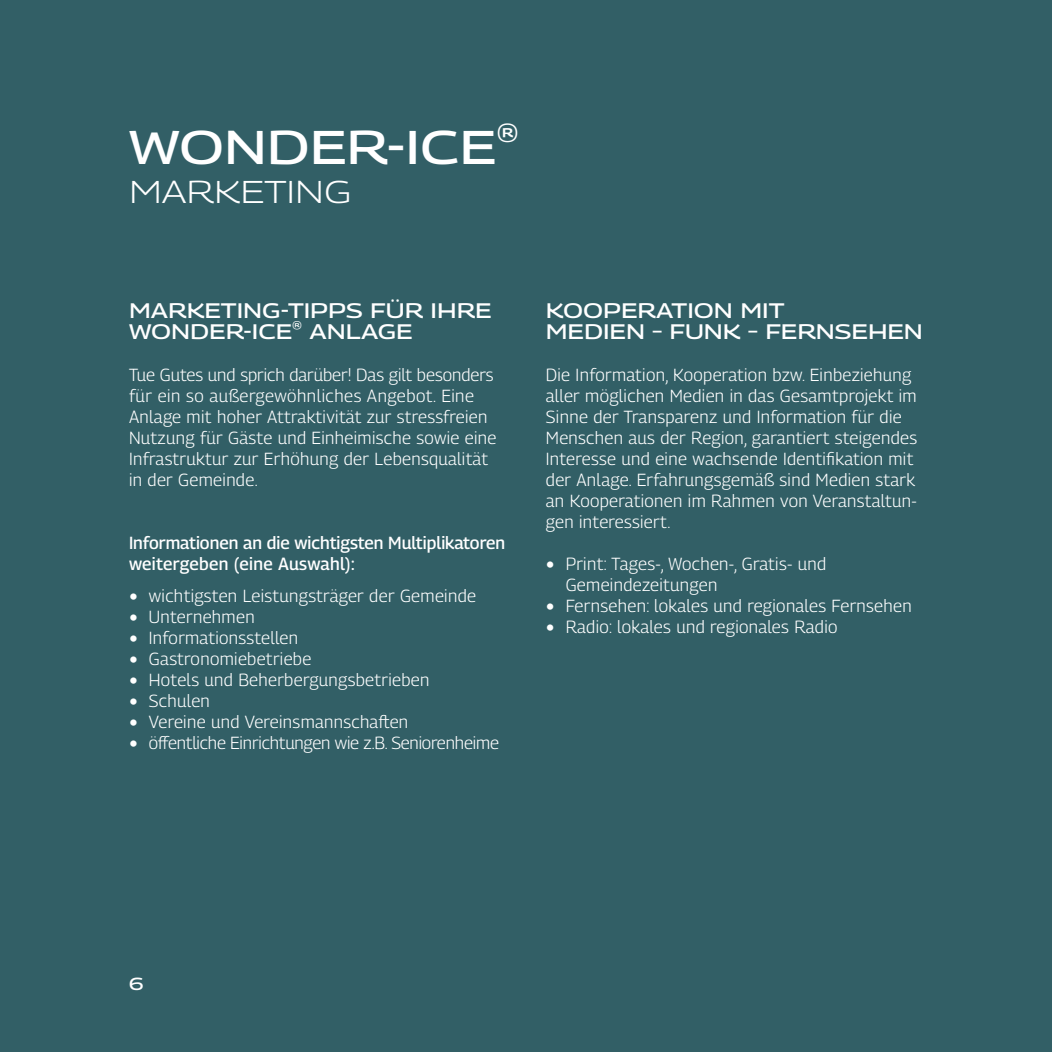
<style>
.page{position:relative;width:1052px;height:1052px;background:#325f66}
.page>*{position:absolute;margin:0;border:0;box-sizing:border-box;transform-origin:0 0}
.t1{font:500 47.25px "Georama Expanded";color:#fff}
.t2{font:300 31.5px "Georama Expanded";color:#fff}
.t3{font:500 21px/21px "Georama Expanded";color:#fff}
.t4{font:300 17.5px/21px "Georama";letter-spacing:.02em;color:#fff}
.t5{font:500 17.5px/21px "Georama";color:#fff}
.t6{font:300 17.5px "Georama";letter-spacing:-.01em;color:#fff}
.t7{font:500 17.5px "Georama Expanded";color:#fff}
</style>
<div class="page">
<h1 class="t1" style="left:129px;top:113px;width:391px">WONDER-ICE<sup>®</sup></h1>
<h2 class="t2" style="left:129px;top:169px;width:224px">MARKETING</h2>
<p class="t3" style="left:129px;top:300px;width:364px">MARKETING-TIPPS FÜR IHRE<br>WONDER-ICE<sup>®</sup> ANLAGE</p>
<p class="t4" style="left:129px;top:364px;width:369px">Tue Gutes und sprich darüber! Das gilt besonders für ein so außergewöhnliches Angebot. Eine Anlage mit hoher Attraktivität zur stressfreien Nutzung für Gäste und Einheimische sowie eine Infrastruktur zur Erhöhung der Lebensqualität in der Gemeinde.</p>
<p class="t5" style="left:129px;top:532px;width:377px">Informationen an die wichtigsten Multiplikatoren weitergeben (eine Auswahl):</p>
<p class="t4" style="left:129px;top:584px;width:349px">● wichtigsten Leistungsträger der Gemeinde</p>
<p class="t4" style="left:129px;top:605px;width:127px">● Unternehmen</p>
<p class="t4" style="left:129px;top:626px;width:171px">● Informationsstellen</p>
<p class="t4" style="left:129px;top:647px;width:184px">● Gastronomiebetriebe</p>
<p class="t4" style="left:129px;top:668px;width:302px">● Hotels und Beherbergungsbetrieben</p>
<p class="t4" style="left:129px;top:689px;width:82px">● Schulen</p>
<p class="t4" style="left:129px;top:710px;width:281px">● Vereine und Vereinsmannschaften</p>
<p class="t6" style="left:129px;top:730px;width:371px">● öffentliche Einrichtungen wie z.B. Seniorenheime</p>
<p class="t3" style="left:546px;top:300px;width:379px">KOOPERATION MIT<br>MEDIEN – FUNK – FERNSEHEN</p>
<p class="t4" style="left:546px;top:364px;width:373px">Die Information, Kooperation bzw. Einbeziehung aller möglichen Medien in das Gesamtprojekt im Sinne der Transparenz und Information für die Menschen aus der Region, garantiert steigendes Interesse und eine wachsende Identifikation mit der Anlage. Erfahrungsgemäß sind Medien stark an Kooperationen im Rahmen von Veranstaltun&shy;gen interessiert.</p>
<p class="t4" style="left:566px;top:553px;width:262px;text-indent:-20px">● Print: Tages-, Wochen-, Gratis- und<br>Gemeindezeitungen</p>
<p class="t4" style="left:546px;top:595px;width:367px">● Fernsehen: lokales und regionales Fernsehen</p>
<p class="t4" style="left:546px;top:616px;width:293px">● Radio: lokales und regionales Radio</p>
<p class="t7" style="left:129px;top:970px;width:16px">6</p>
</div>
